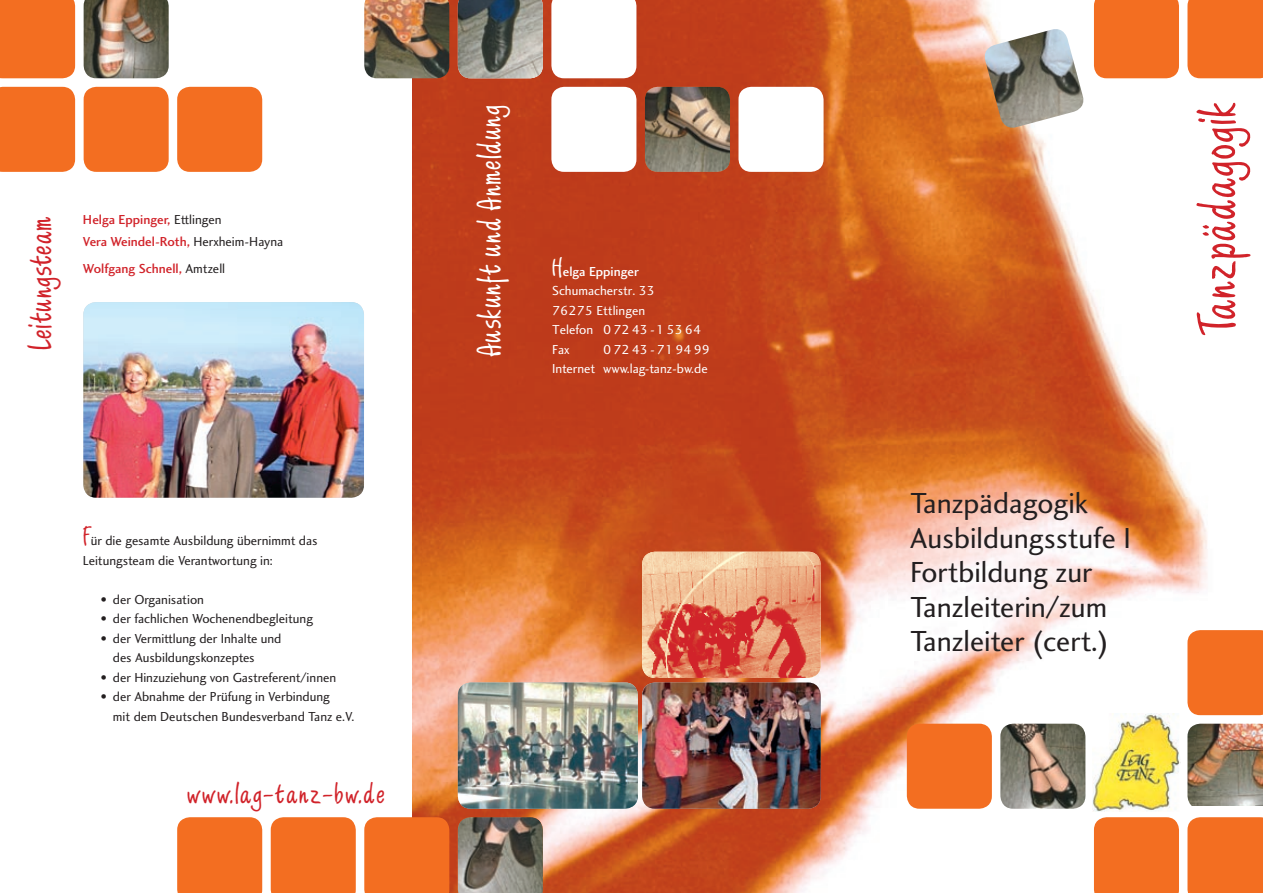
<style>
.page{position:relative;width:1263px;height:893px;background:#fff}
.page>*{position:absolute;margin:0;border:0;box-sizing:border-box;transform-origin:0 0}
.t1{font:60px "Scripture";letter-spacing:.02em;color:#d1232a}
.t2{font:37.5px "Scripture";letter-spacing:.02em;color:#fff}
.t3{font:37.5px "Scripture";letter-spacing:.02em;color:#d1232a}
.t4{font:33px "Scripture";letter-spacing:.05em;color:#d1232a}
.Titel{font:30px/34.5px "Charlotte Sans Book Plain";color:#231f20}
.t5{font:30px "Scripture";color:#d1232a}
.t6{font:30px "Scripture";color:#fff}
.t7{font:13.5px/19.5px "Charlotte Sans Book Plain";color:#231f20}
.t8{font:13.5px/19.5px "Charlotte Sans Book Plain";color:#fff}
.t9{font:13.5px "Charlotte Sans Medium Plain";color:#d1232a}
.t10{font:13.5px "Charlotte Sans Medium Plain";color:#fff}
.s1{font-family:"Charlotte Sans Book Plain";color:#231f20}
</style>
<div class="page">
<img style="left:412px;top:0;width:813px;height:893px">
<div style="left:271px;top:817px;width:85px;height:76px;background:#f36e21"></div>
<div style="left:364px;top:817px;width:85px;height:76px;background:#f36e21"></div>
<div style="left:1187px;top:0;width:76px;height:78px;background:#f36e21"></div>
<div style="left:0;top:87px;width:75px;height:85px;background:#f36e21"></div>
<div style="left:0;top:0;width:75px;height:78px;background:#f36e21"></div>
<div style="left:1187px;top:817px;width:76px;height:76px;background:#f36e21"></div>
<div style="left:1094px;top:817px;width:85px;height:76px;background:#f36e21"></div>
<img style="left:1187px;top:724px;width:76px;height:82px">
<div style="left:1187px;top:630px;width:76px;height:85px;background:#f36e21"></div>
<img style="left:1000px;top:724px;width:85px;height:85px">
<div style="left:907px;top:724px;width:85px;height:85px;background:#f36e21"></div>
<div style="left:1094px;top:0;width:85px;height:78px;background:#f36e21"></div>
<img style="left:982px;top:26px;width:104px;height:104px">
<img style="left:84px;top:0;width:85px;height:78px">
<img style="left:364px;top:0;width:85px;height:78px">
<img style="left:458px;top:0;width:85px;height:78px">
<svg style="left:551px;top:87px;width:85px;height:85px"></svg>
<svg style="left:551px;top:0;width:85px;height:78px"></svg>
<img style="left:645px;top:87px;width:85px;height:85px">
<img style="left:1093px;top:714px;width:87px;height:97px">
<img style="left:83px;top:302px;width:281px;height:196px">
<div style="left:84px;top:87px;width:85px;height:85px;background:#f36e21"></div>
<div style="left:177px;top:87px;width:85px;height:85px;background:#f36e21"></div>
<svg style="left:738px;top:87px;width:85px;height:85px"></svg>
<img style="left:458px;top:817px;width:85px;height:76px">
<div style="left:177px;top:817px;width:85px;height:76px;background:#f36e21"></div>
<img style="left:458px;top:552px;width:363px;height:257px">
<img style="left:642px;top:552px;width:179px;height:126px">
<p class="t3" style="left:22px;top:350px;width:135px;rotate:-90deg">Leitungsteam</p>
<p class="t9" style="left:83px;top:211px;width:140px">Helga Eppinger, <span class="s1">Ettlingen</span></p>
<p class="t9" style="left:83px;top:234px;width:202px">Vera Weindel-Roth, <span class="s1">Herxheim-Hayna</span></p>
<p class="t9" style="left:83px;top:261px;width:144px">Wolfgang Schnell, <span class="s1">Amtzell</span></p>
<p class="t5" style="left:83px;top:522px;width:9px">F</p>
<p class="t7" style="left:83px;top:531px;width:236px;text-indent:8px">ür die gesamte Ausbildung übernimmt das<br>Leitungsteam die Verantwortung in:</p>
<p class="t7" style="left:101px;top:589px;width:105px">• der Organisation</p>
<p class="t7" style="left:101px;top:609px;width:214px">• der fachlichen Wochenendbegleitung</p>
<p class="t7" style="left:113px;top:628px;width:170px;text-indent:-12px">• der Vermittlung der Inhalte und des Ausbildungskonzeptes</p>
<p class="t7" style="left:101px;top:667px;width:237px">• der Hinzuziehung von Gastreferent/innen</p>
<p class="t7" style="left:113px;top:687px;width:243px;text-indent:-12px">• der Abnahme der Prüfung in Verbindung<br>mit dem Deutschen Bundesverband Tanz e.V.</p>
<p class="t4" style="left:187px;top:777px;width:199px">www.lag-tanz-bw.de</p>
<p class="t2" style="left:471px;top:357px;width:253px;rotate:-90deg">Auskunft und Anmeldung</p>
<p class="t6" style="left:552px;top:252px;width:12px">H</p>
<p class="t10" style="left:563px;top:263px;width:78px">elga Eppinger</p>
<p class="t8" style="left:552px;top:281px;width:104px">Schumacherstr. 33</p>
<p class="t8" style="left:552px;top:300px;width:151px">76275 Ettlingen<br>Telefon 0 72 43 -1 53 64<br>Fax</p>
<p class="t8" style="left:603px;top:339px;width:109px">07243-719499</p>
<p class="t8" style="left:552px;top:359px;width:157px">Internet www.lag-tanz-bw.de</p>
<p class="Titel" style="left:910px;top:486px;width:179px">Tanzpädagogik</p>
<p class="Titel" style="left:910px;top:520px;width:222px">Ausbildungsstufe I</p>
<p class="Titel" style="left:910px;top:555px;width:200px">Fortbildung zur<br>Tanzleiterin/zum<br>Tanzleiter (cert.)</p>
<p class="t1" style="left:1188px;top:336px;width:235px;rotate:-90deg">Tanzpädagogik</p>
</div>
